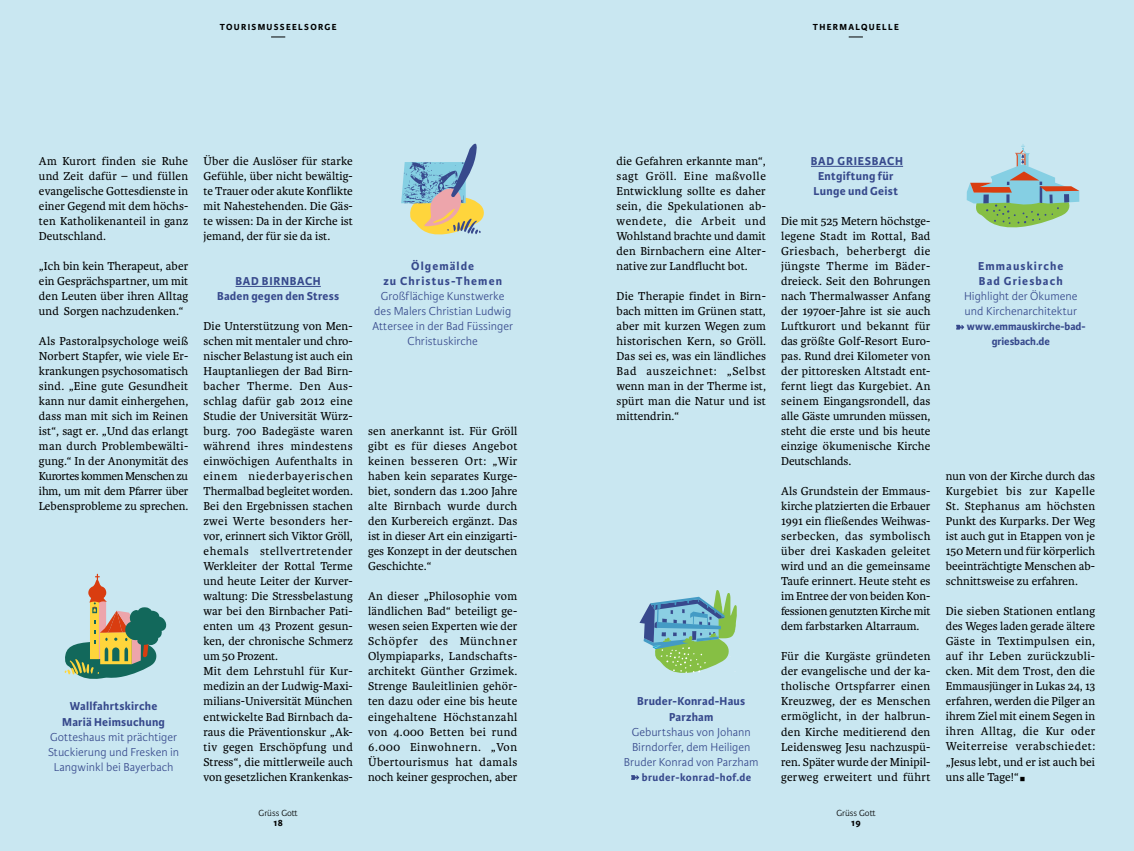
<style>
.page{position:relative;width:1134px;height:851px;background:#fff}
.page>*{position:absolute;margin:0;border:0;box-sizing:border-box;transform-origin:0 0}
.t1{font:12.25px/15px "Karmina";letter-spacing:.005em;color:#000;text-align:justify}
.t2{font:300 12.25px/15px "Karmina Sans";color:#37498c;text-align:center}
.t3{font:700 12.25px/15px "Karmina Sans";letter-spacing:.025em;color:#37498c;text-align:center}
.t4{font:700 12.25px/15px "Karmina Sans";letter-spacing:.09em;color:#37498c;text-align:center}
.t5{font:700 12.25px/15px "Karmina Sans";letter-spacing:.085em;color:#37498c}
.t6{font:700 11.25px/15px "Karmina Sans";letter-spacing:-.005em;color:#37498c}
.t7{font:700 11.25px "Karmina Sans";letter-spacing:.04em;color:#37498c}
.t8{font:700 10px "Karmina Sans";color:#000}
.t9{font:700 9.38px "Karmina Sans";letter-spacing:.14em;color:#000}
.t10{font:300 9.38px "Karmina Sans";color:#000}
</style>
<div class="page">
<div style="left:0;top:0;width:1134px;height:850px;background:#c9e7f1"></div>
<svg style="left:967px;top:144px;width:112px;height:84px"></svg>
<svg style="left:64px;top:573px;width:102px;height:106px"></svg>
<svg style="left:639px;top:590px;width:98px;height:83px"></svg>
<svg style="left:401px;top:143px;width:83px;height:92px"></svg>
<hr style="left:236px;top:286px;width:85px;height:1px;background:#37498c">
<hr style="left:811px;top:166px;width:92px;height:1px;background:#37498c">
<svg style="left:631px;top:775px;width:8px;height:4px"></svg>
<svg style="left:956px;top:325px;width:8px;height:4px"></svg>
<svg style="left:271px;top:37px;width:14px;height:1px"></svg>
<svg style="left:849px;top:37px;width:14px;height:1px"></svg>
<p class="t9" style="left:220px;top:22px;width:118px">TOURISMUSSEELSORGE</p>
<p class="t9" style="left:813px;top:22px;width:87px">THERMALQUELLE</p>
<p class="t1" style="left:39px;top:154px;width:151px">Am Kurort finden sie Ruhe und Zeit dafür – und füllen evangelische Gottesdienste in einer Gegend mit dem höchs&shy;ten Katholikenanteil in ganz Deutschland.</p>
<p class="t1" style="left:39px;top:259px;width:151px">„Ich bin kein Therapeut, aber ein Gesprächspartner, um mit den Leuten über ihren Alltag und Sorgen nachzudenken.“</p>
<p class="t1" style="left:39px;top:334px;width:151px">Als Pastoralpsychologe weiß Norbert Stapfer, wie viele Er&shy;krankungen psychosomatisch sind. „Eine gute Gesundheit kann nur damit einhergehen, dass man mit sich im Reinen ist“, sagt er. „Und das erlangt man durch Problembewälti&shy;gung.“ In der Anonymität des Kurortes kommen Menschen zu ihm, um mit dem Pfarrer über Lebensprobleme zu sprechen.</p>
<p class="t3" style="left:62px;top:699px;width:104px">Wallfahrtskirche<br>Mariä Heimsuchung</p>
<p class="t2" style="left:48px;top:729px;width:133px">Gotteshaus mit prächtiger<br>Stuckierung und Fresken in<br>Langwinkl bei Bayerbach</p>
<p class="t1" style="left:204px;top:154px;width:151px">Über die Auslöser für starke Gefühle, über nicht bewältig&shy;te Trauer oder akute Konflikte mit Nahestehenden. Die Gäs&shy;te wissen: Da in der Kirche ist jemand, der für sie da ist.</p>
<p class="t3" style="left:217px;top:274px;width:124px">BAD BIRNBACH<br>Baden gegen den Stress</p>
<p class="t1" style="left:204px;top:319px;width:151px;text-align:left">Die Unterstützung von Men&shy;schen mit mentaler und chro&shy;nischer Belastung ist auch ein<br>Hauptanliegen der Bad Birn&shy;bacher Therme. Den Aus&shy;schlag dafür gab 2012 eine<br>Studie der Universität Würz&shy;burg. 700 Badegäste waren während ihres mindestens einwöchigen Aufenthalts in einem niederbayerischen<br>Thermalbad begleitet worden.<br>Bei den Ergebnissen stachen zwei Werte besonders her&shy;vor, erinnert sich Viktor Gröll, ehemals stellvertretender<br>Werkleiter der Rottal Terme und heute Leiter der Kurver&shy;waltung: Die Stressbelastung war bei den Birnbacher Pati&shy;enten um 43 Prozent gesun&shy;ken, der chronische Schmerz um 50 Prozent.<br>Mit dem Lehrstuhl für Kur&shy;medizin an der Ludwig-Maxi&shy;milians-Universität München entwickelte Bad Birnbach da&shy;raus die Präventionskur „Ak&shy;tiv gegen Erschöpfung und<br>Stress“, die mittlerweile auch von gesetzlichen Krankenkas-</p>
<p class="t10" style="left:259px;top:807px;width:41px">Grüss Gott</p>
<p class="t8" style="left:273px;top:816px;width:11px">18</p>
<p class="t4" style="left:383px;top:259px;width:120px">Ölgemälde<br>zu Christus-Themen</p>
<p class="t2" style="left:372px;top:289px;width:142px">Großflächige Kunstwerke des Malers Christian Ludwig<br>Attersee in der Bad Füssinger<br>Christuskirche</p>
<p class="t1" style="left:368px;top:424px;width:151px">sen anerkannt ist. Für Gröll gibt es für dieses Angebot keinen besseren Ort: „Wir haben kein separates Kurge&shy;biet, sondern das 1.200 Jahre alte Birnbach wurde durch den Kurbereich ergänzt. Das ist in dieser Art ein einzigarti&shy;ges Konzept in der deutschen Geschichte.“</p>
<p class="t1" style="left:368px;top:589px;width:151px">An dieser „Philosophie vom ländlichen Bad“ beteiligt ge&shy;wesen seien Experten wie der Schöpfer des Münchner Olympiaparks, Landschafts&shy;architekt Günther Grzimek.<br>Strenge Bauleitlinien gehör&shy;ten dazu oder eine bis heute eingehaltene Höchstanzahl von 4.000 Betten bei rund 6.000 Einwohnern. „Von Übertourismus hat damals noch keiner gesprochen, aber</p>
<p class="t1" style="left:617px;top:154px;width:151px">die Gefahren erkannte man“, sagt Gröll. Eine maßvolle Entwicklung sollte es daher sein, die Spekulationen ab&shy;wendete, die Arbeit und Wohlstand brachte und damit den Birnbachern eine Alter&shy;native zur Landflucht bot.</p>
<p class="t1" style="left:617px;top:289px;width:151px">Die Therapie findet in Birn&shy;bach mitten im Grünen statt, aber mit kurzen Wegen zum historischen Kern, so Gröll.<br>Das sei es, was ein ländliches Bad auszeichnet: „Selbst wenn man in der Therme ist, spürt man die Natur und ist mittendrin.“</p>
<p class="t3" style="left:637px;top:694px;width:110px">Bruder-Konrad-Haus<br>Parzham</p>
<p class="t2" style="left:624px;top:724px;width:136px">Geburtshaus von Johann<br>Birndorfer, dem Heiligen<br>Bruder Konrad von Parzham</p>
<p class="t7" style="left:642px;top:770px;width:111px">bruder-konrad-hof.de</p>
<p class="t3" style="left:811px;top:154px;width:94px">BAD GRIESBACH<br>Entgiftung für<br>Lunge und Geist</p>
<p class="t1" style="left:781px;top:214px;width:151px">Die mit 525 Metern höchstge&shy;legene Stadt im Rottal, Bad Griesbach, beherbergt die jüngste Therme im Bäder&shy;dreieck. Seit den Bohrungen nach Thermalwasser Anfang der 1970er-Jahre ist sie auch Luftkurort und bekannt für das größte Golf-Resort Euro&shy;pas. Rund drei Kilometer von der pittoresken Altstadt ent&shy;fernt liegt das Kurgebiet. An seinem Eingangsrondell, das alle Gäste umrunden müssen, steht die erste und bis heute einzige ökumenische Kirche Deutschlands.</p>
<p class="t1" style="left:781px;top:484px;width:151px">Als Grundstein der Emmaus&shy;kirche platzierten die Erbauer 1991 ein fließendes Weihwas&shy;serbecken, das symbolisch über drei Kaskaden geleitet wird und an die gemeinsame Taufe erinnert. Heute steht es im Entree der von beiden Kon&shy;fessionen genutzten Kirche mit dem farbstarken Altarraum.</p>
<p class="t1" style="left:781px;top:649px;width:151px">Für die Kurgäste gründeten der evangelische und der ka&shy;tholische Ortspfarrer einen Kreuzweg, der es Menschen ermöglicht, in der halbrun&shy;den Kirche meditierend den Leidensweg Jesu nachzuspü&shy;ren. Später wurde der Minipil&shy;gerweg erweitert und führt</p>
<p class="t10" style="left:836px;top:807px;width:41px">Grüss Gott</p>
<p class="t8" style="left:851px;top:816px;width:11px">19</p>
<p class="t5" style="left:978px;top:259px;width:87px">Emmauskirche<br>Bad Griesbach</p>
<p class="t2" style="left:964px;top:289px;width:115px;text-align:left">Highlight der Ökumene und Kirchenarchitektur</p>
<p class="t6" style="left:992px;top:319px;width:95px;text-indent:-25px">www.emmauskirche-bad&shy;griesbach.de</p>
<p class="t1" style="left:946px;top:469px;width:151px">nun von der Kirche durch das Kurgebiet bis zur Kapelle St. Stephanus am höchsten Punkt des Kurparks. Der Weg ist auch gut in Etappen von je 150 Metern und für körperlich beeinträchtigte Menschen ab&shy;schnittsweise zu erfahren.</p>
<p class="t1" style="left:946px;top:604px;width:151px">Die sieben Stationen entlang des Weges laden gerade ältere Gäste in Textimpulsen ein, auf ihr Leben zurückzubli&shy;cken. Mit dem Trost, den die Emmausjünger in Lukas 24, 13 erfahren, werden die Pilger an ihrem Ziel mit einem Segen in ihren Alltag, die Kur oder Weiterreise verabschiedet: „Jesus lebt, und er ist auch bei uns alle Tage!“g</p>
</div>
